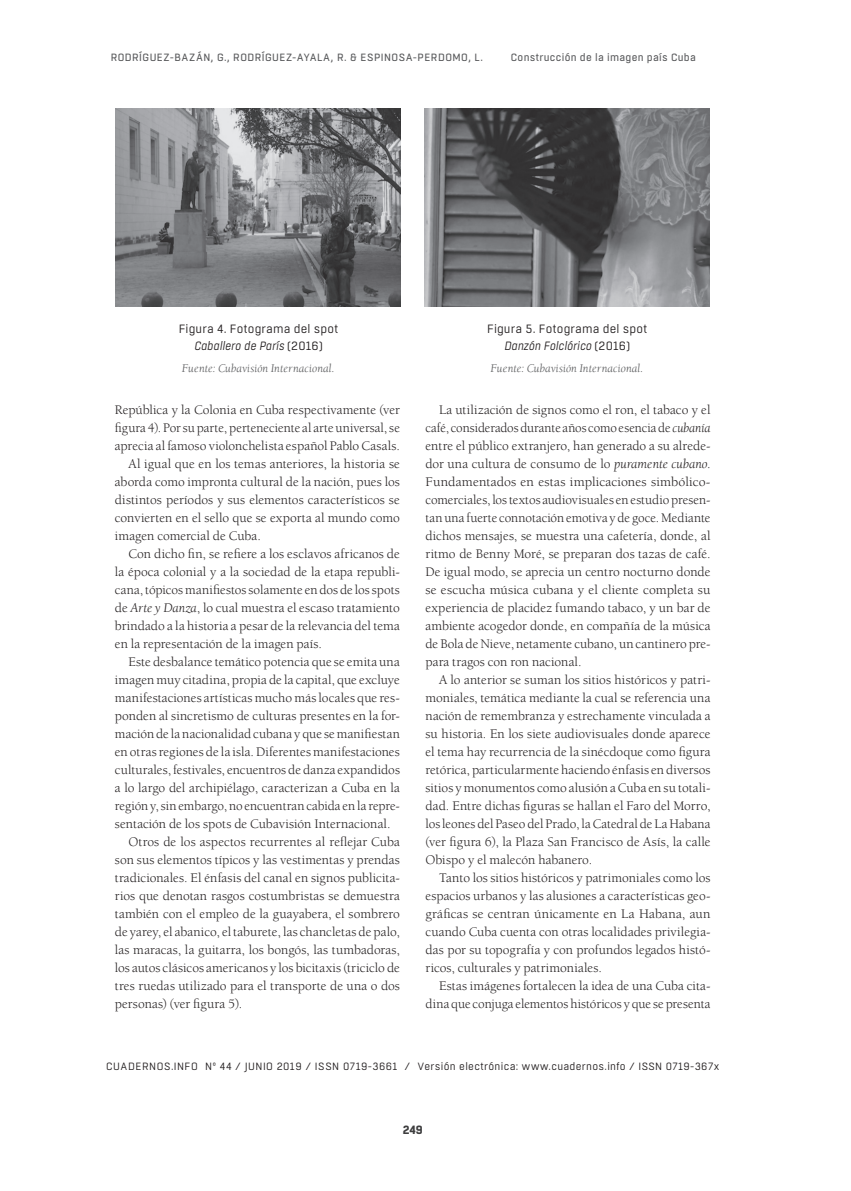
<style>
.page{position:relative;width:851px;height:1191px;background:#fff}
.page>*{position:absolute;margin:0;border:0;box-sizing:border-box;transform-origin:0 0}
.t1{font:13.5px/18px "Berkeley Std";letter-spacing:.005em;color:#231f20;text-align:justify}
.t2{font:12px/16.5px "Boxed";letter-spacing:.01em;color:#231f20;text-align:center}
.t3{font:italic 12px "Berkeley Std";letter-spacing:.005em;color:#57585a}
.t4{font:700 12px "Boxed";color:#3e3e3f}
.t5{font:10.5px "Boxed";letter-spacing:.04em;color:#231f20}
.t6{font:10.5px "Boxed";letter-spacing:.04em;color:#57585a}
.s1{font-style:italic}
</style>
<div class="page">
<img style="left:116px;top:108px;width:285px;height:198px">
<img style="left:424px;top:108px;width:285px;height:198px">
<p class="t6" style="left:111px;top:51px;width:374px">RODRÍGUEZ-BAZÁN, G., RODRÍGUEZ-AYALA, R. &amp; ESPINOSA-PERDOMO, L.</p>
<p class="t6" style="left:510px;top:51px;width:186px">Construcción de la imagen país Cuba</p>
<p class="t2" style="left:179px;top:321px;width:161px">Figura 4. Fotograma del spot<br><span class="s1">Caballero de París</span> (2016)</p>
<p class="t3" style="left:182px;top:362px;width:154px">Fuente: Cubavisión Internacional.</p>
<p class="t1" style="left:115px;top:401px;width:286px">República y la Colonia en Cuba respectivamente (ver</p>
<p class="t1" style="left:115px;top:419px;width:286px">figura 4). Por su parte, perteneciente al arte universal, se</p>
<p class="t1" style="left:115px;top:437px;width:286px">aprecia al famoso violonchelista español Pablo Casals.</p>
<p class="t1" style="left:128px;top:455px;width:273px">Al igual que en los temas anteriores, la historia se</p>
<p class="t1" style="left:115px;top:473px;width:286px">aborda como impronta cultural de la nación, pues los</p>
<p class="t1" style="left:115px;top:491px;width:286px">distintos períodos y sus elementos característicos se</p>
<p class="t1" style="left:115px;top:509px;width:286px">convierten en el sello que se exporta al mundo como</p>
<p class="t1" style="left:115px;top:527px;width:147px">imagen comercial de Cuba.</p>
<p class="t1" style="left:128px;top:545px;width:273px">Con dicho fin, se refiere a los esclavos africanos de</p>
<p class="t1" style="left:115px;top:563px;width:286px">la época colonial y a la sociedad de la etapa republi-</p>
<p class="t1" style="left:115px;top:581px;width:286px">cana, tópicos manifiestos solamente en dos de los spots</p>
<p class="t1" style="left:115px;top:599px;width:286px">de <span class="s1">Arte y Danza</span>, lo cual muestra el escaso tratamiento</p>
<p class="t1" style="left:115px;top:617px;width:286px">brindado a la historia a pesar de la relevancia del tema</p>
<p class="t1" style="left:115px;top:635px;width:209px">en la representación de la imagen país.</p>
<p class="t1" style="left:128px;top:653px;width:273px">Este desbalance temático potencia que se emita una</p>
<p class="t1" style="left:115px;top:671px;width:286px">imagen muy citadina, propia de la capital, que excluye</p>
<p class="t1" style="left:115px;top:689px;width:286px">manifestaciones artísticas mucho más locales que res-</p>
<p class="t1" style="left:115px;top:707px;width:286px">ponden al sincretismo de culturas presentes en la for-</p>
<p class="t1" style="left:115px;top:725px;width:286px">mación de la nacionalidad cubana y que se manifiestan</p>
<p class="t1" style="left:115px;top:743px;width:286px">en otras regiones de la isla. Diferentes manifestaciones</p>
<p class="t1" style="left:115px;top:761px;width:286px">culturales, festivales, encuentros de danza expandidos</p>
<p class="t1" style="left:115px;top:779px;width:286px">a lo largo del archipiélago, caracterizan a Cuba en la</p>
<p class="t1" style="left:115px;top:797px;width:286px">región y, sin embargo, no encuentran cabida en la repre-</p>
<p class="t1" style="left:115px;top:815px;width:277px">sentación de los spots de Cubavisión Internacional.</p>
<p class="t1" style="left:128px;top:833px;width:273px">Otros de los aspectos recurrentes al reflejar Cuba</p>
<p class="t1" style="left:115px;top:851px;width:286px">son sus elementos típicos y las vestimentas y prendas</p>
<p class="t1" style="left:115px;top:869px;width:286px">tradicionales. El énfasis del canal en signos publicita-</p>
<p class="t1" style="left:115px;top:887px;width:286px">rios que denotan rasgos costumbristas se demuestra</p>
<p class="t1" style="left:115px;top:905px;width:286px">también con el empleo de la guayabera, el sombrero</p>
<p class="t1" style="left:115px;top:923px;width:286px">de yarey, el abanico, el taburete, las chancletas de palo,</p>
<p class="t1" style="left:115px;top:941px;width:286px">las maracas, la guitarra, los bongós, las tumbadoras,</p>
<p class="t1" style="left:115px;top:959px;width:286px">los autos clásicos americanos y los bicitaxis (triciclo de</p>
<p class="t1" style="left:115px;top:977px;width:286px">tres ruedas utilizado para el transporte de una o dos</p>
<p class="t1" style="left:115px;top:995px;width:129px">personas) (ver figura 5).</p>
<p class="t2" style="left:487px;top:321px;width:161px">Figura 5. Fotograma del spot<br><span class="s1">Danzón Folclórico</span> (2016)</p>
<p class="t3" style="left:490px;top:362px;width:154px">Fuente: Cubavisión Internacional.</p>
<p class="t1" style="left:425px;top:401px;width:286px;text-indent:13px">La utilización de signos como el ron, el tabaco y el café, considerados durante años como esencia de <span class="s1">cubanía </span>entre el público extranjero, han generado a su alrede&shy;dor una cultura de consumo de lo <span class="s1">puramente cubano</span>.<br>Fundamentados en estas implicaciones simbólico&shy;comerciales, los textos audiovisuales en estudio presen&shy;tan una fuerte connotación emotiva y de goce. Mediante dichos mensajes, se muestra una cafetería, donde, al ritmo de Benny Moré, se preparan dos tazas de café.<br>De igual modo, se aprecia un centro nocturno donde se escucha música cubana y el cliente completa su experiencia de placidez fumando tabaco, y un bar de ambiente acogedor donde, en compañía de la música de Bola de Nieve, netamente cubano, un cantinero pre&shy;para tragos con ron nacional.</p>
<p class="t1" style="left:425px;top:671px;width:286px;text-indent:14px">A lo anterior se suman los sitios históricos y patri&shy;moniales, temática mediante la cual se referencia una nación de remembranza y estrechamente vinculada a su historia. En los siete audiovisuales donde aparece el tema hay recurrencia de la sinécdoque como figura retórica, particularmente haciendo énfasis en diversos sitios y monumentos como alusión a Cuba en su totali&shy;dad. Entre dichas figuras se hallan el Faro del Morro, los leones del Paseo del Prado, la Catedral de La Habana (ver figura 6), la Plaza San Francisco de Asís, la calle Obispo y el malecón habanero.</p>
<p class="t1" style="left:425px;top:869px;width:286px;text-indent:14px">Tanto los sitios históricos y patrimoniales como los espacios urbanos y las alusiones a características geo&shy;gráficas se centran únicamente en La Habana, aun cuando Cuba cuenta con otras localidades privilegia&shy;das por su topografía y con profundos legados histó&shy;ricos, culturales y patrimoniales.</p>
<p class="t1" style="left:425px;top:977px;width:286px;text-align:right">Estas imágenes fortalecen la idea de una Cuba cita&shy;dina que conjuga elementos históricos y que se presenta</p>
<p class="t5" style="left:106px;top:1060px;width:614px">CUADERNOS.INFO Nº 44 / JUNIO 2019 / ISSN 0719-3661 / Versión electrónica: www.cuadernos.info / ISSN 0719-367x</p>
<p class="t4" style="left:402px;top:1122px;width:21px">249</p>
</div>
